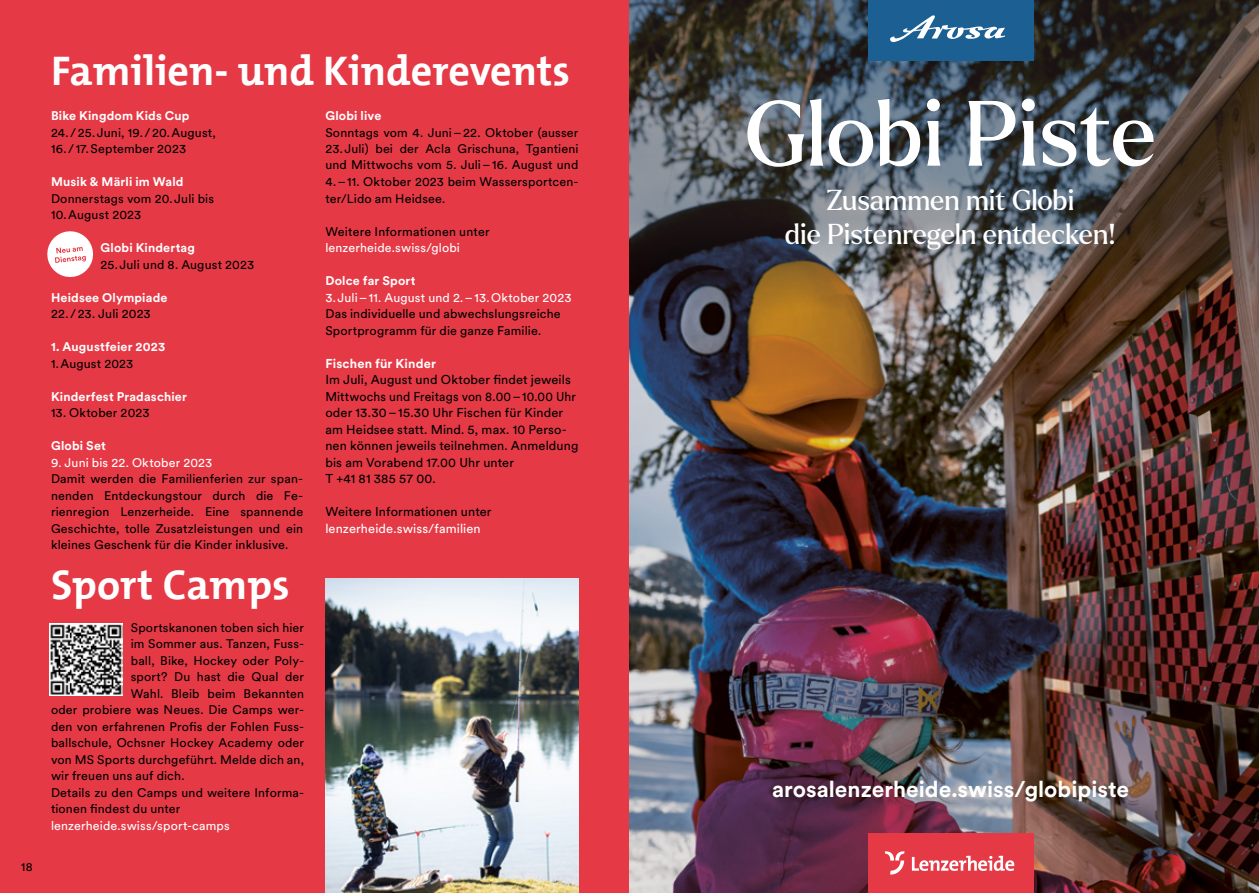
<style>
.page{position:relative;width:1259px;height:893px;background:#fff}
.page>*{position:absolute;margin:0;border:0;box-sizing:border-box;transform-origin:0 0}
.t1{font:89.85px "Larken";color:#fff}
.t2{font:700 42px "The Mix B7";color:#fff}
.t3{font:28.05px/33.6px "Larken";color:#fff;text-align:center}
.t4{font:700 22.5px "Circulargraubuenden";color:#fff}
.t5{font:12.75px/16.5px "Circulargraubuenden";letter-spacing:.01em;color:#000}
.t6{font:12.75px "Circulargraubuenden";letter-spacing:.01em;color:#fff}
.t7{font:700 12.75px "Circulargraubuenden";letter-spacing:.01em;color:#fff}
.t8{font:12.45px/16.5px "Circulargraubuenden";letter-spacing:.01em;color:#000}
.t9{font:700 12.45px "Circulargraubuenden";letter-spacing:.015em;color:#fff}
.t10{font:12.45px "Circulargraubuenden";letter-spacing:.01em;color:#fff}
.t11{font:12px "Circulargraubuenden";color:#000}
</style>
<div class="page">
<div style="left:0;top:0;width:629px;height:893px;background:#e63946"></div>
<img style="left:50px;top:623px;width:72px;height:72px">
<img style="left:629px;top:308px;width:630px;height:585px">
<svg style="left:629px;top:0;width:630px;height:308px;background:#4d4d4e"></svg>
<div style="left:868px;top:0;width:165px;height:61px;background:#1c5f93"></div>
<svg style="left:890px;top:15px;width:115px;height:27px"></svg>
<div style="left:868px;top:833px;width:165px;height:60px;background:#e63946"></div>
<svg style="left:912px;top:856px;width:102px;height:15px"></svg>
<svg style="left:885px;top:851px;width:19px;height:24px"></svg>
<img style="left:325px;top:578px;width:253px;height:315px">
<svg style="left:47px;top:231px;width:46px;height:46px"></svg>
<p class="t11" style="left:21px;top:859px;width:13px">18</p>
<h2 class="t2" style="left:51px;top:49px;width:520px">Familien- und Kinderevents</h2>
<p class="t9" style="left:51px;top:107px;width:140px">Bike Kingdom Kids Cup</p>
<p class="t8" style="left:51px;top:123px;width:166px">24. /25.Juni, 19. /20.August,<br>16./17.September 2023</p>
<p class="t9" style="left:51px;top:173px;width:134px">Musik &amp; Märli im Wald</p>
<p class="t8" style="left:51px;top:189px;width:164px">Donnerstags vom 20.Juli bis<br>10.August 2023</p>
<p class="t9" style="left:101px;top:239px;width:96px">Globi Kindertag</p>
<p class="t8" style="left:101px;top:255px;width:155px">25.Juli und 8. August 2023</p>
<p class="t9" style="left:51px;top:289px;width:118px">Heidsee Olympiade</p>
<p class="t8" style="left:51px;top:305px;width:101px">22. /23. Juli 2023</p>
<p class="t9" style="left:51px;top:338px;width:116px">1. Augustfeier 2023</p>
<p class="t8" style="left:51px;top:354px;width:84px">1.August 2023</p>
<p class="t9" style="left:51px;top:388px;width:137px">Kinderfest Pradaschier</p>
<p class="t8" style="left:51px;top:404px;width:100px">13. Oktober 2023</p>
<p class="t9" style="left:51px;top:437px;width:56px">Globi Set</p>
<p class="t10" style="left:51px;top:454px;width:163px">9. Juni bis 22. Oktober 2023</p>
<p class="t8" style="left:51px;top:470px;width:254px;text-align:justify">Damit werden die Familienferien zur span&shy;nenden Entdeckungstour durch die Fe&shy;rienregion Lenzerheide. Eine spannende Geschichte, tolle Zusatzleistungen und ein kleines Geschenk für die Kinder inklusive.</p>
<p class="t9" style="left:325px;top:107px;width:58px">Globi live</p>
<p class="t8" style="left:325px;top:123px;width:255px;text-align:justify">Sonntags vom 4. Juni–22. Oktober (ausser 23.Juli) bei der Acla Grischuna, Tgantieni und Mittwochs vom 5. Juli–16. August und 4.–11. Oktober 2023 beim Wassersportcen&shy;ter/Lido am Heidsee.</p>
<p class="t8" style="left:325px;top:222px;width:166px">Weitere Informationen unter</p>
<p class="t10" style="left:325px;top:239px;width:136px">lenzerheide.swiss/globi</p>
<p class="t9" style="left:325px;top:272px;width:92px">Dolce far Sport</p>
<p class="t10" style="left:325px;top:289px;width:248px">3.Juli–11. August und 2.–13.Oktober 2023</p>
<p class="t8" style="left:325px;top:305px;width:237px">Das individuelle und abwechslungsreiche<br>Sportprogramm für die ganze Familie.</p>
<p class="t7" style="left:325px;top:354px;width:112px">Fischen für Kinder</p>
<p class="t5" style="left:325px;top:371px;width:255px">Im Juli, August und Oktober findet jeweils Mittwochs und Freitags von 8.00–10.00 Uhr oder 13.30–15.30 Uhr Fischen für Kinder am Heidsee statt. Mind. 5, max. 10 Perso&shy;nen können jeweils teilnehmen. Anmeldung bis am Vorabend 17.00 Uhr unter<br>T +41 81 385 57 00.</p>
<p class="t5" style="left:325px;top:503px;width:168px">Weitere Informationen unter</p>
<p class="t6" style="left:325px;top:519px;width:157px">lenzerheide.swiss/familien</p>
<h2 class="t2" style="left:51px;top:562px;width:240px">Sport Camps</h2>
<p class="t8" style="left:131px;top:618px;width:175px">Sportskanonen toben sich hier</p>
<p class="t8" style="left:131px;top:635px;width:175px">im Sommer aus. Tanzen, Fuss-</p>
<p class="t8" style="left:131px;top:651px;width:175px">ball, Bike, Hockey oder Poly-</p>
<p class="t8" style="left:131px;top:668px;width:175px">sport? Du hast die Qual der</p>
<p class="t8" style="left:131px;top:684px;width:175px">Wahl. Bleib beim Bekannten</p>
<p class="t8" style="left:51px;top:701px;width:254px">oder probiere was Neues. Die Camps wer-</p>
<p class="t8" style="left:51px;top:717px;width:254px">den von erfahrenen Profis der Fohlen Fuss-</p>
<p class="t8" style="left:51px;top:734px;width:254px">ballschule, Ochsner Hockey Academy oder</p>
<p class="t8" style="left:51px;top:750px;width:254px">von MS Sports durchgeführt. Melde dich an,</p>
<p class="t8" style="left:51px;top:767px;width:135px">wir freuen uns auf dich.</p>
<p class="t8" style="left:51px;top:783px;width:254px">Details zu den Camps und weitere Informa-</p>
<p class="t8" style="left:51px;top:800px;width:131px">tionen findest du unter</p>
<p class="t10" style="left:51px;top:817px;width:180px">lenzerheide.swiss/sport-camps</p>
<h1 class="t1" style="left:744px;top:75px;width:413px">Globi Piste</h1>
<h3 class="t3" style="left:785px;top:183px;width:332px">Zusammen mit Globi<br>die Pistenregeln entdecken!</h3>
<h3 class="t4" style="left:772px;top:774px;width:358px">arosalenzerheide.swiss/globipiste</h3>
</div>
